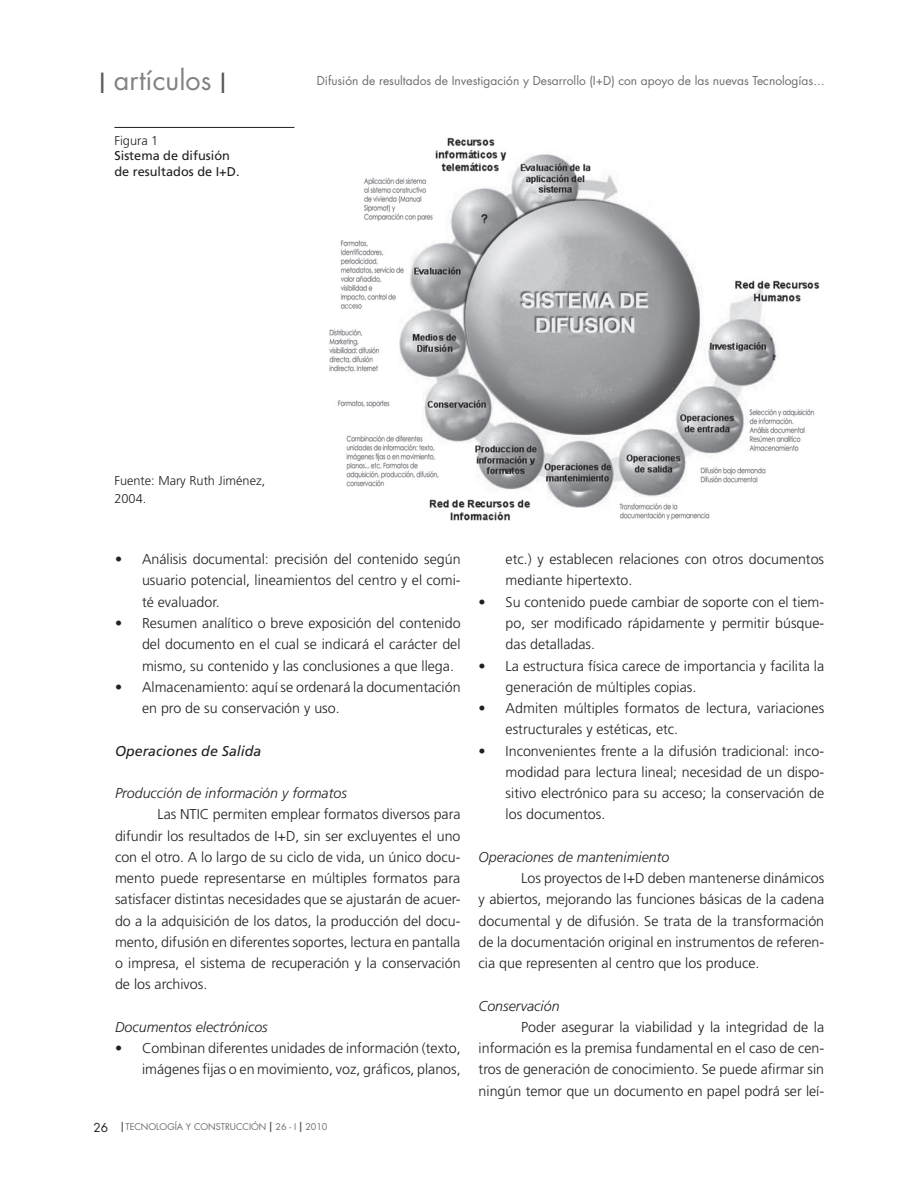
<style>
.page{position:relative;width:918px;height:1188px;background:#fff}
.page>*{position:absolute;margin:0;border:0;box-sizing:border-box;transform-origin:0 0}
.t1{font:27px "Futura";color:#808285}
.viñeta_mancha{font:300 14.25px/21.3px "Frutiger";color:#231f20;text-align:justify}
.Mancha{font:300 14.25px/21.3px "Frutiger";color:#231f20;text-align:justify}
.Mancha-2{font:italic 300 14.25px "Frutiger";color:#231f20}
.subtitulo_mancha{font:italic 14.25px "Frutiger";color:#231f20}
.ref_cuadro{font:12.75px/15.8px "Frutiger";color:#231f20}
.ref_cuadro-2{font:300 12.75px/18px "Frutiger";color:#231f20}
.Cabezales{font:12px "Futura";color:#6c6d70}
.t2{font:9px "Futura";color:#6c6d70}
.s1{color:#57585a}
.s2{font-weight:300}
.s3{font-size:12px;color:#231f20}
.s4{font-size:13.5px;color:#57585a}
</style>
<div class="page">
<hr style="left:114px;top:127px;width:180px;height:1px;background:#231f20">
<img style="left:329px;top:137px;width:491px;height:384px">
<h1 class="t1" style="left:99px;top:62px;width:129px"><span class="s1">I</span> artículos <span class="s1">I</span></h1>
<p class="ref_cuadro" style="left:114px;top:132px;width:127px"><span class="s2">Figura 1<br></span>Sistema de difusión de resultados de I+D.</p>
<p class="Cabezales" style="left:317px;top:73px;width:509px">Difusión de resultados de Investigación y Desarrollo (I+D) con apoyo de las nuevas Tecnologías...</p>
<p class="ref_cuadro-2" style="left:114px;top:471px;width:152px">Fuente: Mary Ruth Jiménez,<br>2004.</p>
<p class="viñeta_mancha" style="left:142px;top:549px;width:320px;text-indent:-27px">• Análisis documental: precisión del contenido según usuario potencial, lineamientos del centro y el comi&shy;té evaluador.</p>
<p class="viñeta_mancha" style="left:142px;top:612px;width:320px;text-indent:-27px">• Resumen analítico o breve exposición del contenido del documento en el cual se indicará el carácter del mismo, su contenido y las conclusiones a que llega.</p>
<p class="viñeta_mancha" style="left:142px;top:676px;width:320px;text-indent:-27px">• Almacenamiento: aquí se ordenará la documentación en pro de su conservación y uso.</p>
<p class="subtitulo_mancha" style="left:115px;top:742px;width:148px">Operaciones de Salida</p>
<p class="Mancha-2" style="left:115px;top:785px;width:233px">Producción de información y formatos</p>
<p class="Mancha" style="left:115px;top:804px;width:347px;text-indent:43px">Las NTIC permiten emplear formatos diversos para difundir los resultados de I+D, sin ser excluyentes el uno con el otro. A lo largo de su ciclo de vida, un único docu&shy;mento puede representarse en múltiples formatos para satisfacer distintas necesidades que se ajustarán de acuer&shy;do a la adquisición de los datos, la producción del docu&shy;mento, difusión en diferentes soportes, lectura en pantalla o impresa, el sistema de recuperación y la conservación de los archivos.</p>
<p class="Mancha-2" style="left:115px;top:1019px;width:154px">Documentos electrónicos</p>
<p class="viñeta_mancha" style="left:115px;top:1038px;width:347px;text-align:right">• Combinan diferentes unidades de información (texto, imágenes fijas o en movimiento, voz, gráficos, planos,</p>
<p class="t2" style="left:93px;top:1121px;width:236px"><span class="s3">26</span> <span class="s4">I</span> TECNOLOGÍA Y CONSTRUCCIÓN <span class="s4">I</span> 26 - I <span class="s4">I</span> 2010</p>
<p class="viñeta_mancha" style="left:506px;top:549px;width:320px">etc.) y establecen relaciones con otros documentos mediante hipertexto.</p>
<p class="viñeta_mancha" style="left:506px;top:591px;width:320px;text-indent:-27px">• Su contenido puede cambiar de soporte con el tiem&shy;po, ser modificado rápidamente y permitir búsque&shy;das detalladas.</p>
<p class="viñeta_mancha" style="left:506px;top:655px;width:320px;text-indent:-27px">• La estructura física carece de importancia y facilita la generación de múltiples copias.</p>
<p class="viñeta_mancha" style="left:506px;top:697px;width:320px;text-indent:-27px">• Admiten múltiples formatos de lectura, variaciones estructurales y estéticas, etc.</p>
<p class="viñeta_mancha" style="left:506px;top:740px;width:320px;text-indent:-27px">• Inconvenientes frente a la difusión tradicional: inco&shy;modidad para lectura lineal; necesidad de un dispo&shy;sitivo electrónico para su acceso; la conservación de los documentos.</p>
<p class="Mancha-2" style="left:479px;top:849px;width:192px">Operaciones de mantenimiento</p>
<p class="Mancha" style="left:479px;top:868px;width:347px;text-indent:43px">Los proyectos de I+D deben mantenerse dinámicos y abiertos, mejorando las funciones básicas de la cadena documental y de difusión. Se trata de la transformación de la documentación original en instrumentos de referen&shy;cia que representen al centro que los produce.</p>
<p class="Mancha-2" style="left:479px;top:998px;width:83px">Conservación</p>
<p class="Mancha" style="left:479px;top:1016px;width:347px;text-indent:43px">Poder asegurar la viabilidad y la integridad de la información es la premisa fundamental en el caso de cen&shy;tros de generación de conocimiento. Se puede afirmar sin ningún temor que un documento en papel podrá ser leí-</p>
</div>
